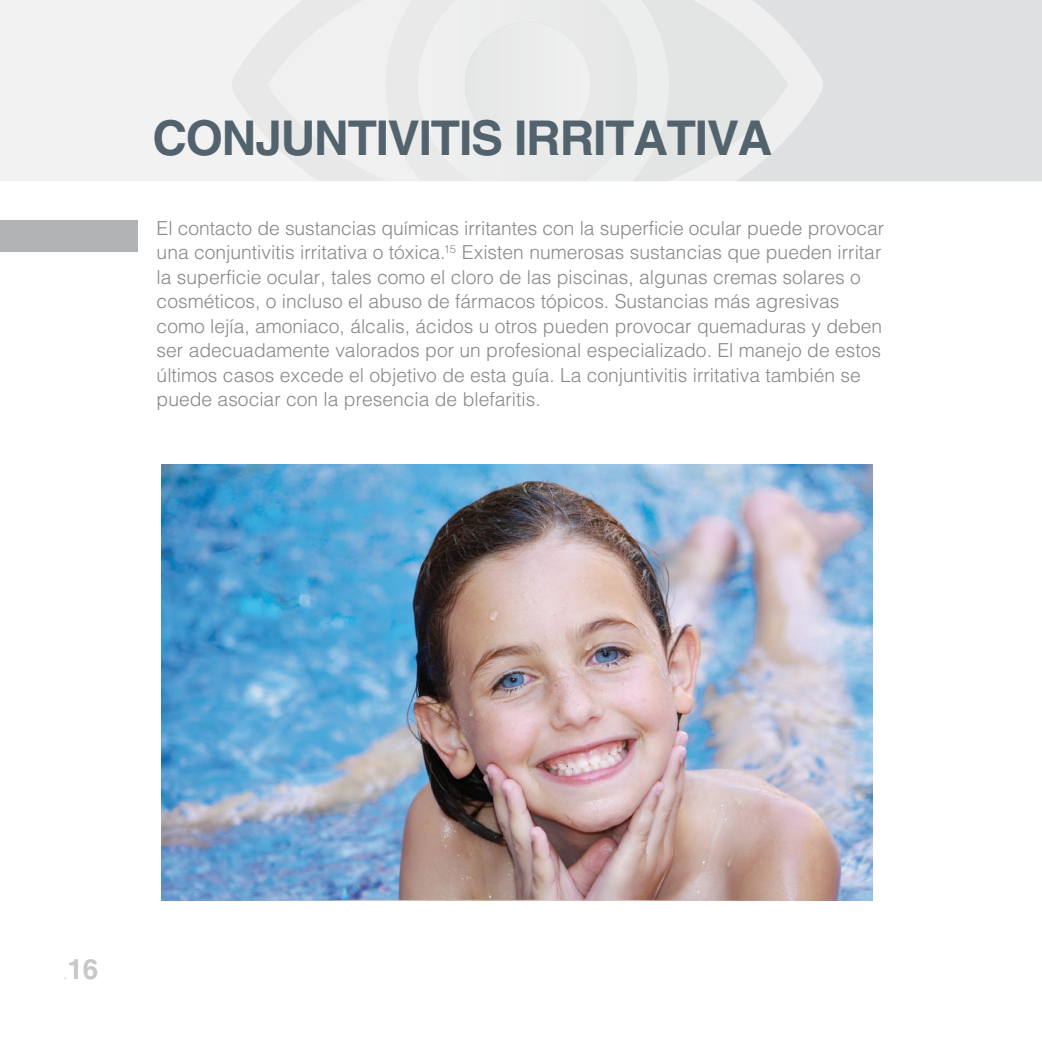
<style>
.page{position:relative;width:1042px;height:1042px;background:#fff}
.page>*{position:absolute;margin:0;border:0;box-sizing:border-box;transform-origin:0 0}
.t1{font:700 47.95px "Helvetica LT Std";letter-spacing:-.025em;color:#52636d}
.t2{font:700 28px "Helvetica LT Std";color:#c6c7c8}
.t3{font:300 19.25px/24.5px "Helvetica LT Std";color:#87888a}
.s1{font-weight:300;font-size:15.75px}
</style>
<div class="page">
<div style="left:823px;top:0;width:219px;height:181px;background:#dfe0e1"></div>
<div style="left:0;top:0;width:232px;height:181px;background:#f2f2f3"></div>
<div style="left:232px;top:0;width:591px;height:181px;background:#eaebeb"></div>
<div style="left:465px;top:22px;width:125px;height:125px;background:#eaebec;border-radius:63px"></div>
<img style="left:161px;top:464px;width:711px;height:436px">
<div style="left:0;top:221px;width:137px;height:31px;background:#b1b3b4"></div>
<h1 class="t1" style="left:152px;top:109px;width:622px">CONJUNTIVITIS IRRITATIVA</h1>
<p class="t3" style="left:157px;top:216px;width:729px">El contacto de sustancias químicas irritantes con la superficie ocular puede provocar una conjuntivitis irritativa o tóxica.<sup>15</sup> Existen numerosas sustancias que pueden irritar la superficie ocular, tales como el cloro de las piscinas, algunas cremas solares o cosméticos, o incluso el abuso de fármacos tópicos. Sustancias más agresivas como lejía, amoniaco, álcalis, ácidos u otros pueden provocar quemaduras y deben ser adecuadamente valorados por un profesional especializado. El manejo de estos últimos casos excede el objetivo de esta guía. La conjuntivitis irritativa también se puede asociar con la presencia de blefaritis.</p>
<h2 class="t2" style="left:63px;top:952px;width:37px"><span class="s1">.</span>16</h2>
</div>
